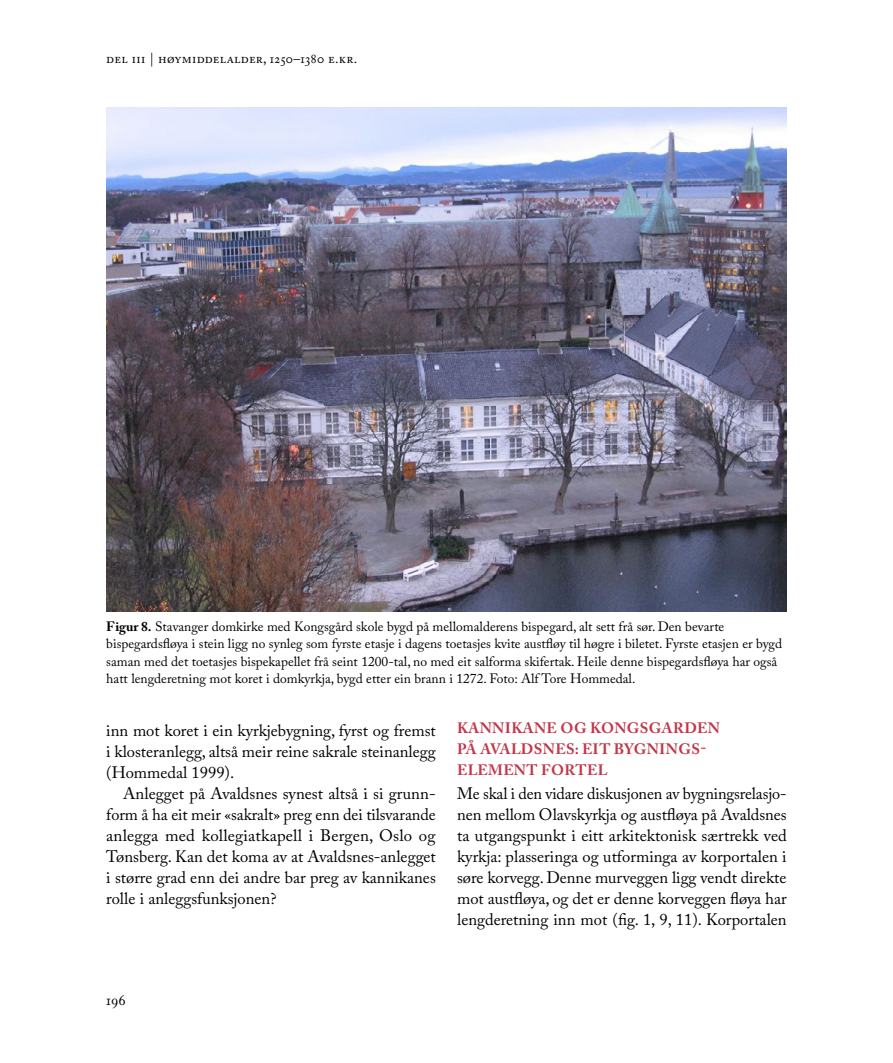
<style>
.page{position:relative;width:893px;height:1063px;background:#fff}
.page>*{position:absolute;margin:0;border:0;box-sizing:border-box;transform-origin:0 0}
.Normal_NoFLI{font:16.5px/21px "Adobe Caslon Pro";letter-spacing:-.025em;color:#000;text-align:justify}
.Overskrift_2{font:700 15px/21px "Adobe Caslon Pro";letter-spacing:.025em;color:#c3374a}
.t1{font:15px "Adobe Caslon Pro";color:#000}
.t2{font:13.5px/17.2px "Adobe Caslon Pro";letter-spacing:-.02em;color:#000}
.t3{font:13.5px "Adobe Caslon Pro";letter-spacing:.025em;color:#000}
.s1{font-weight:700}
</style>
<div class="page">
<img style="left:106px;top:108px;width:681px;height:504px">
<p class="t3" style="left:106px;top:50px;width:252px">del iii | høymiddelalder, 1250–1380 e.kr.</p>
<p class="t2" style="left:106px;top:618px;width:677px"><span class="s1">Figur 8.</span> Stavanger domkirke med Kongsgård skole bygd på mellomalderens bispegard, alt sett frå sør. Den bevarte bispegardsfløya i stein ligg no synleg som fyrste etasje i dagens toetasjes kvite austfløy til høgre i biletet. Fyrste etasjen er bygd saman med det toetasjes bispekapellet frå seint 1200-tal, no med eit salforma skifertak. Heile denne bispegardsfløya har også hatt lengderetning mot koret i domkyrkja, bygd etter ein brann i 1272. Foto: Alf Tore Hommedal.</p>
<p class="Normal_NoFLI" style="left:106px;top:720px;width:331px">inn mot koret i ein kyrkjebygning, fyrst og fremst i klosteranlegg, altså meir reine sakrale steinanlegg (Hommedal 1999).</p>
<p class="Normal_NoFLI" style="left:106px;top:783px;width:331px;text-indent:17px">Anlegget på Avaldsnes synest altså i si grunn&shy;form å ha eit meir «sakralt» preg enn dei tilsvarande anlegga med kollegiatkapell i Bergen, Oslo og Tønsberg. Kan det koma av at Avaldsnes-anlegget i større grad enn dei andre bar preg av kannikanes rolle i anleggsfunksjonen?</p>
<p class="Overskrift_2" style="left:457px;top:718px;width:264px">KANNIKANE OG KONGSGARDEN<br>PÅ AVALDSNES: EIT BYGNINGS-<br>ELEMENT FORTEL</p>
<p class="Normal_NoFLI" style="left:457px;top:783px;width:331px">Me skal i den vidare diskusjonen av bygningsrelasjo&shy;nen mellom Olavskyrkja og austfløya på Avaldsnes ta utgangspunkt i eitt arkitektonisk særtrekk ved kyrkja: plasseringa og utforminga av korportalen i søre korvegg. Denne murveggen ligg vendt direkte mot austfløya, og det er denne korveggen fløya har lengderetning inn mot (fig. 1, 9, 11). Korportalen</p>
<p class="t1" style="left:106px;top:991px;width:21px">196</p>
</div>
